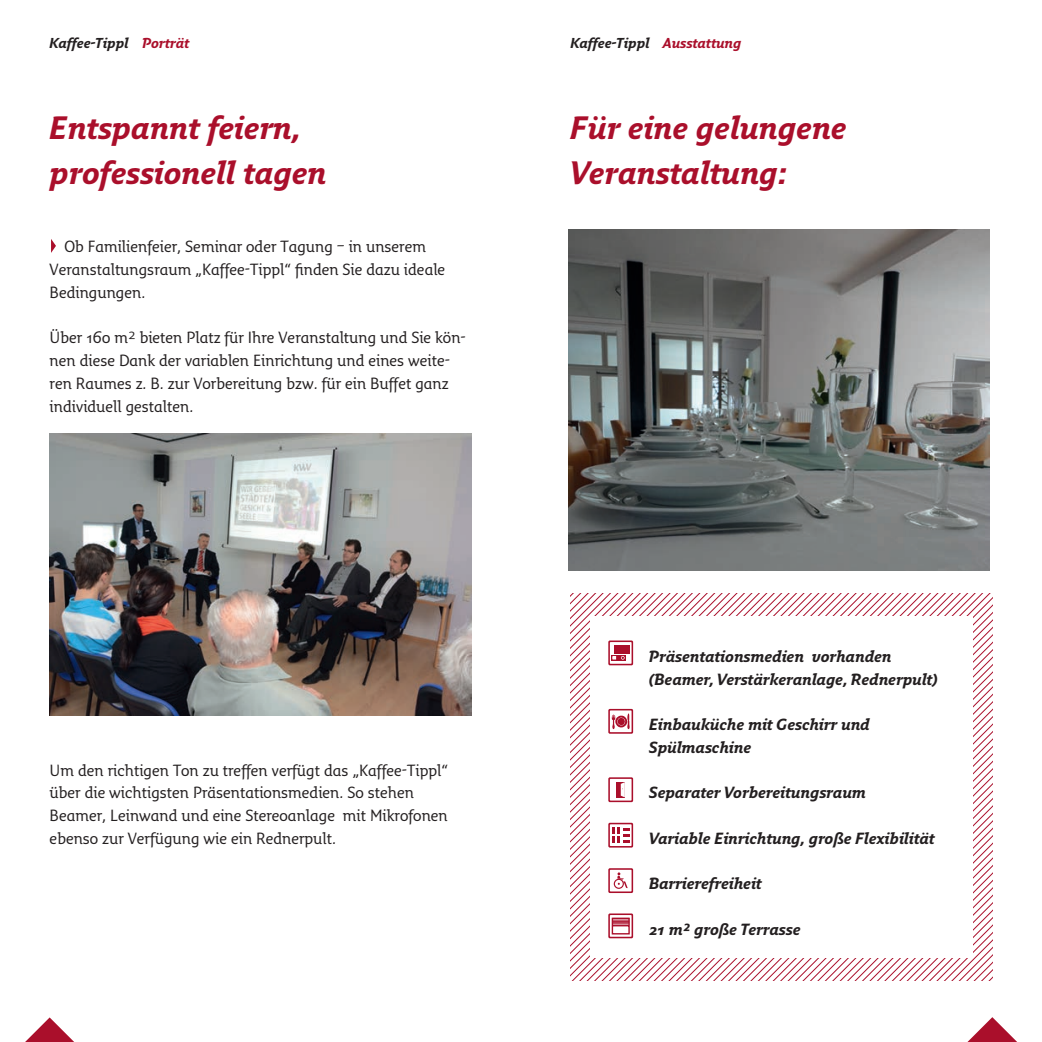
<style>
.page{position:relative;width:1042px;height:1042px;background:#fff}
.page>*{position:absolute;margin:0;border:0;box-sizing:border-box;transform-origin:0 0}
.t1{font:italic 700 31.5px/45.5px "Fresco Inf Sans";color:#aa0f2b}
.t2{font:15.75px/22.8px "Fresco Inf Sans";color:#231f20}
.t3{font:italic 700 15.75px/22.8px "Fresco Inf Sans";color:#231f20}
.t4{font:italic 700 14px "Fresco Inf Sans";color:#231f20}
.s1{color:#aa0f2b}
</style>
<div class="page">
<svg style="left:25px;top:1017px;width:49px;height:25px"></svg>
<svg style="left:967px;top:1017px;width:50px;height:25px"></svg>
<svg style="left:571px;top:594px;width:421px;height:386px"></svg>
<div style="left:590px;top:616px;width:382px;height:342px;background:#fff"></div>
<svg style="left:51px;top:239px;width:5px;height:14px"></svg>
<svg style="left:608px;top:709px;width:25px;height:25px"></svg>
<svg style="left:608px;top:777px;width:25px;height:25px"></svg>
<svg style="left:608px;top:823px;width:25px;height:24px"></svg>
<svg style="left:608px;top:640px;width:25px;height:25px"></svg>
<svg style="left:608px;top:868px;width:25px;height:25px"></svg>
<svg style="left:608px;top:913px;width:25px;height:25px"></svg>
<img style="left:50px;top:434px;width:421px;height:281px">
<img style="left:568px;top:230px;width:422px;height:341px">
<p class="t4" style="left:50px;top:34px;width:141px">Kaffee-Tippl <span class="s1">Porträt</span></p>
<p class="t4" style="left:571px;top:34px;width:172px">Kaffee-Tippl <span class="s1">Ausstattung</span></p>
<h1 class="t1" style="left:50px;top:104px;width:278px">Entspannt feiern, professionell tagen</h1>
<h1 class="t1" style="left:571px;top:104px;width:277px">Für eine gelungene<br>Veranstaltung:</h1>
<p class="t2" style="left:50px;top:235px;width:397px;text-indent:15px">Ob Familienfeier, Seminar oder Tagung – in unserem<br>Veranstaltungsraum „Kaffee-Tippl“ finden Sie dazu ideale<br>Bedingungen.</p>
<p class="t2" style="left:50px;top:326px;width:418px">Über 160 m² bieten Platz für Ihre Veranstaltung und Sie kön&shy;nen diese Dank der variablen Einrichtung und eines weite&shy;ren Raumes z. B. zur Vorbereitung bzw. für ein Buffet ganz individuell gestalten.</p>
<p class="t2" style="left:50px;top:758px;width:400px">Um den richtigen Ton zu treffen verfügt das „Kaffee-Tippl“ über die wichtigsten Präsentationsmedien. So stehen Beamer, Leinwand und eine Stereoanlage mit Mikrofonen ebenso zur Verfügung wie ein Rednerpult.</p>
<p class="t3" style="left:649px;top:645px;width:290px">Präsentationsmedien vorhanden (Beamer, Verstärkeranlage, Rednerpult)</p>
<p class="t3" style="left:649px;top:713px;width:222px">Einbauküche mit Geschirr und<br>Spülmaschine</p>
<p class="t3" style="left:649px;top:781px;width:218px">Separater Vorbereitungsraum</p>
<p class="t3" style="left:649px;top:827px;width:287px">Variable Einrichtung, große Flexibilität</p>
<p class="t3" style="left:649px;top:872px;width:114px">Barrierefreiheit</p>
<p class="t3" style="left:649px;top:918px;width:153px">21 m² große Terrasse</p>
</div>
